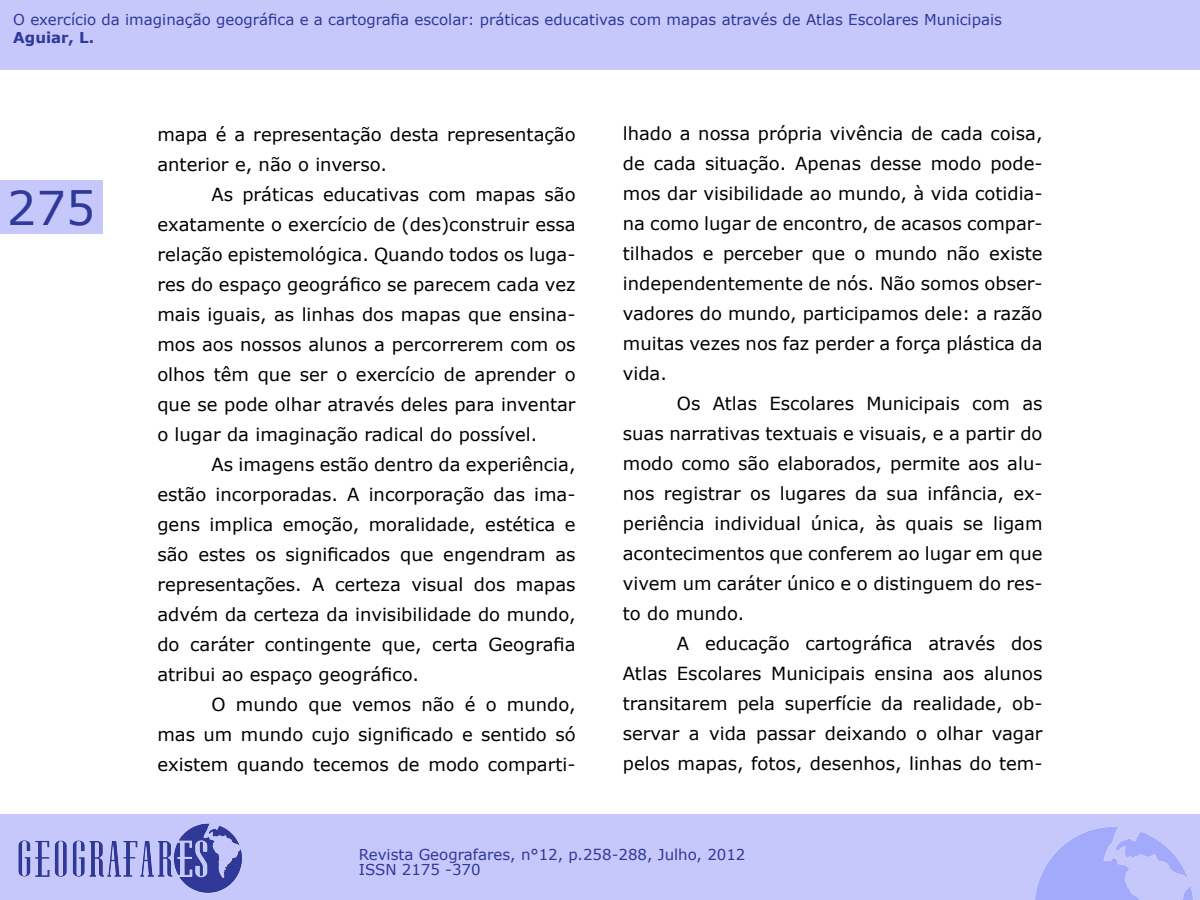
<style>
.page{position:relative;width:1200px;height:900px;background:#fff}
.page>*{position:absolute;margin:0;border:0;box-sizing:border-box;transform-origin:0 0}
.t1{font:46.5px "Verdana";color:#303898}
.t2{font:18px/30px "Verdana";color:#000;text-align:justify}
.t3{font:15px/15px "Verdana";color:#303898}
.t4{font:700 15px "Verdana";color:#303898}
</style>
<div class="page">
<div style="left:0;top:180px;width:102px;height:54px;background:#c6c8fb"></div>
<div style="left:0;top:814px;width:1200px;height:86px;background:#c6c8fb"></div>
<img style="left:18px;top:823px;width:224px;height:70px">
<img style="left:1035px;top:827px;width:158px;height:73px">
<div style="left:0;top:0;width:1200px;height:69px;background:#c6c8fb"></div>
<p class="t3" style="left:13px;top:12px;width:990px">O exercício da imaginação geográfica e a cartografia escolar: práticas educativas com mapas através de Atlas Escolares Municipais</p>
<p class="t4" style="left:13px;top:27px;width:82px">Aguiar, L.</p>
<h1 class="t1" style="left:7px;top:176px;width:90px">275</h1>
<p class="t2" style="left:157px;top:119px;width:420px">mapa é a representação desta representação anterior e, não o inverso.</p>
<p class="t2" style="left:157px;top:179px;width:420px;text-indent:54px">As práticas educativas com mapas são exatamente o exercício de (des)construir essa relação epistemológica. Quando todos os luga&shy;res do espaço geográfico se parecem cada vez mais iguais, as linhas dos mapas que ensina&shy;mos aos nossos alunos a percorrerem com os olhos têm que ser o exercício de aprender o que se pode olhar através deles para inventar o lugar da imaginação radical do possível.</p>
<p class="t2" style="left:157px;top:449px;width:420px;text-indent:54px">As imagens estão dentro da experiência, estão incorporadas. A incorporação das ima&shy;gens implica emoção, moralidade, estética e são estes os significados que engendram as representações. A certeza visual dos mapas advém da certeza da invisibilidade do mundo, do caráter contingente que, certa Geografia atribui ao espaço geográfico.</p>
<p class="t2" style="left:157px;top:689px;width:420px;text-indent:54px">O mundo que vemos não é o mundo, mas um mundo cujo significado e sentido só existem quando tecemos de modo comparti-</p>
<p class="t2" style="left:623px;top:118px;width:421px">lhado a nossa própria vivência de cada coisa, de cada situação. Apenas desse modo pode&shy;mos dar visibilidade ao mundo, à vida cotidia&shy;na como lugar de encontro, de acasos compar&shy;tilhados e perceber que o mundo não existe independentemente de nós. Não somos obser&shy;vadores do mundo, participamos dele: a razão muitas vezes nos faz perder a força plástica da vida.</p>
<p class="t2" style="left:623px;top:388px;width:421px;text-indent:54px">Os Atlas Escolares Municipais com as suas narrativas textuais e visuais, e a partir do modo como são elaborados, permite aos alu&shy;nos registrar os lugares da sua infância, ex&shy;periência individual única, às quais se ligam acontecimentos que conferem ao lugar em que vivem um caráter único e o distinguem do res&shy;to do mundo.</p>
<p class="t2" style="left:623px;top:628px;width:421px;text-indent:54px">A educação cartográfica através dos Atlas Escolares Municipais ensina aos alunos transitarem pela superfície da realidade, ob&shy;servar a vida passar deixando o olhar vagar pelos mapas, fotos, desenhos, linhas do tem-</p>
<p class="t3" style="left:359px;top:847px;width:388px">Revista Geografares, n°12, p.258-288, Julho, 2012<br>ISSN 2175 -370</p>
</div>
